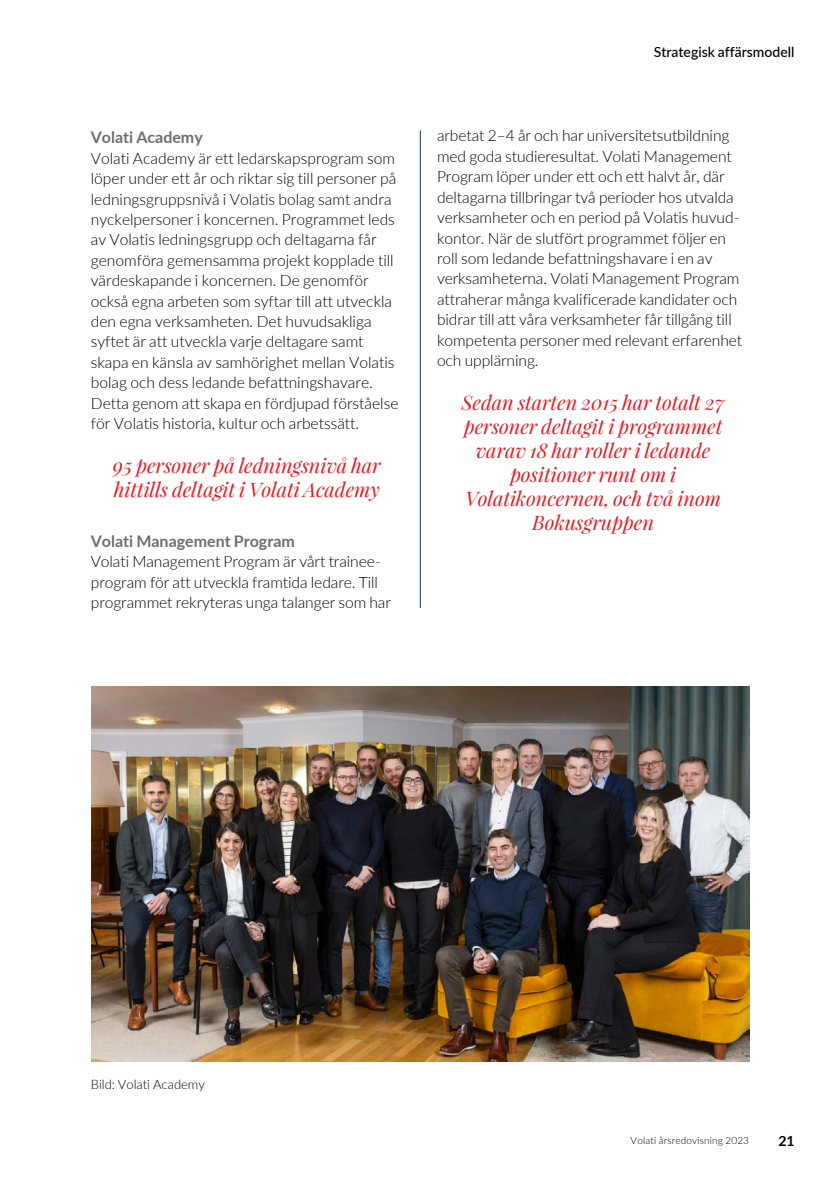
<style>
.page{position:relative;width:840px;height:1191px;background:#fff}
.page>*{position:absolute;margin:0;border:0;box-sizing:border-box;transform-origin:0 0}
.t1{font:italic 20px/24px "Playfair Display";letter-spacing:-.005em;color:#e31b23}
.t2{font:700 16px "Lato";color:#6d6e71}
.t3{font:300 15.6px/20.4px "Lato";letter-spacing:-.005em;color:#000}
.t4{font:500 14px "Lato";color:#000}
.t5{font:700 14px "Lato";color:#000}
.t6{font:300 13px "Lato";color:#000}
.t7{font:300 10px "Lato";letter-spacing:.015em;color:#000}
</style>
<div class="page">
<hr style="left:419px;top:130px;width:1px;height:478px;background:#0a3658">
<img style="left:91px;top:686px;width:658px;height:376px">
<p class="t2" style="left:91px;top:126px;width:113px">Volati Academy</p>
<p class="t3" style="left:91px;top:147px;width:309px">Volati Academy är ett ledarskapsprogram som löper under ett år och riktar sig till personer på ledningsgruppsnivå i Volatis bolag samt andra nyckelpersoner i koncernen. Programmet leds av Volatis ledningsgrupp och deltagarna får genomföra gemensamma projekt kopplade till värdeskapande i koncernen. De genomför också egna arbeten som syftar till att utveckla den egna verksamheten. Det huvudsakliga syftet är att utveckla varje deltagare samt skapa en känsla av samhörighet mellan Volatis bolag och dess ledande befattningshavare.<br>Detta genom att skapa en fördjupad förståelse för Volatis historia, kultur och arbetssätt.</p>
<p class="t1" style="left:113px;top:453px;width:269px">95 personer på ledningsnivå har hittills deltagit i Volati Academy</p>
<p class="t2" style="left:91px;top:529px;width:205px">Volati Management Program</p>
<p class="t3" style="left:91px;top:551px;width:301px">Volati Management Program är vårt trainee&shy;program för att utveckla framtida ledare. Till programmet rekryteras unga talanger som har</p>
<p class="t4" style="left:653px;top:42px;width:142px">Strategisk affärsmodell</p>
<p class="t3" style="left:437px;top:125px;width:306px">arbetat 2–4 år och har universitetsutbildning med goda studieresultat. Volati Management Program löper under ett och ett halvt år, där deltagarna tillbringar två perioder hos utvalda verksamheter och en period på Volatis huvud&shy;kontor. När de slutfört programmet följer en roll som ledande befattningshavare i en av verksamheterna. Volati Management Program attraherar många kvalificerade kandidater och bidrar till att våra verksamheter får tillgång till kompetenta personer med relevant erfarenhet och upplärning.</p>
<p class="t1" style="left:461px;top:390px;width:264px;text-align:center">Sedan starten 2015 har totalt 27 personer deltagit i programmet varav 18 har roller i ledande positioner runt om i<br>Volatikoncernen, och två inom<br>Bokusgruppen</p>
<p class="t6" style="left:91px;top:1075px;width:116px">Bild: Volati Academy</p>
<p class="t7" style="left:630px;top:1133px;width:120px">Volati årsredovisning 2023</p>
<p class="t5" style="left:777px;top:1130px;width:18px">21</p>
</div>
